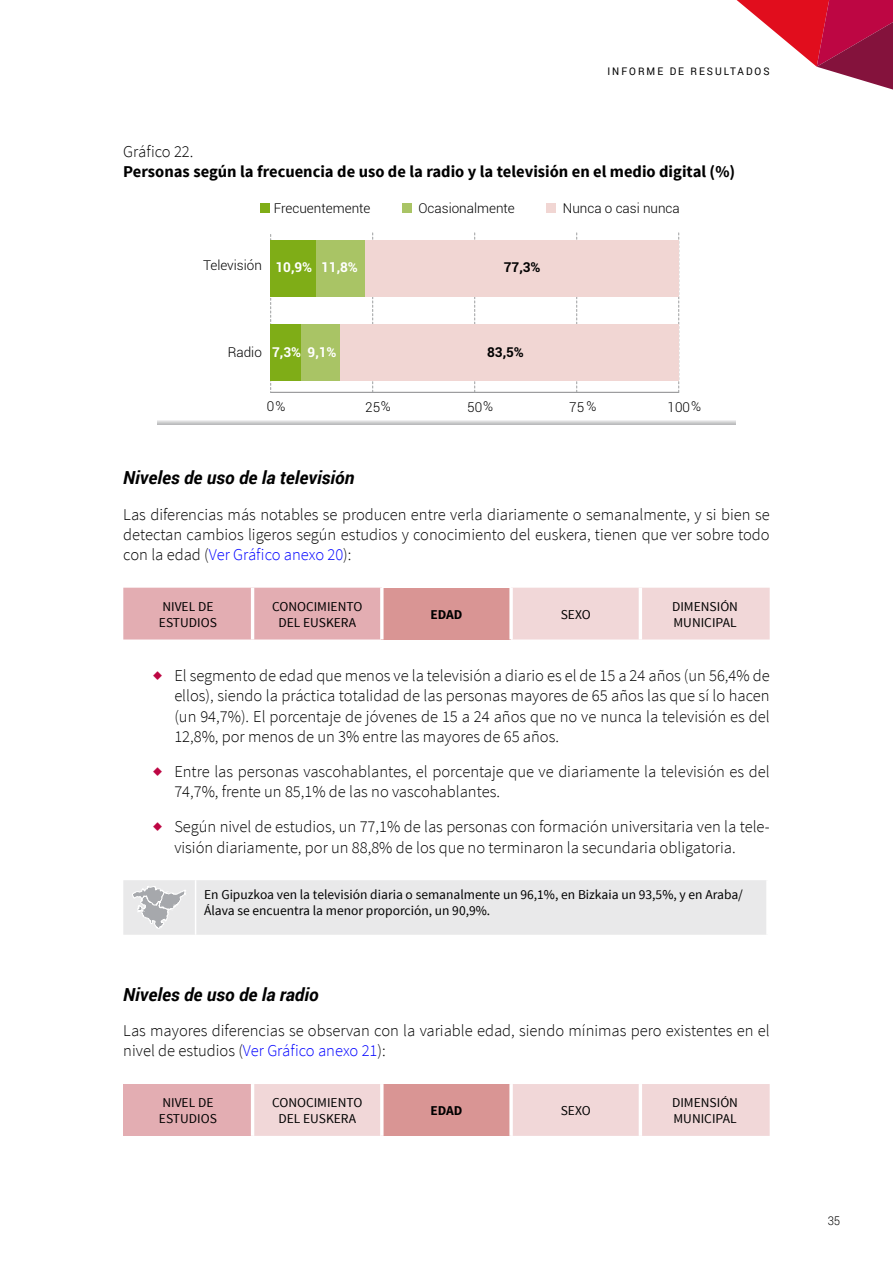
<style>
.page{position:relative;width:893px;height:1263px;background:#fff}
.page>*{position:absolute;margin:0;border:0;box-sizing:border-box;transform-origin:0 0}
.t1{font:italic 700 18px "Roboto";color:#000}
.t2{font:300 16.5px/20.2px "Source Sans Pro";color:#000}
.t3{font:700 16.5px "Source Sans Pro";color:#000}
.t4{font:13.5px/16.2px "Source Sans Pro";color:#000}
.t5{font:300 13.5px "Roboto";color:#000}
.t6{font:700 13.5px "Roboto";color:#fff}
.t7{font:700 13.5px "Roboto";color:#000}
.t8{font:700 13.5px "Source Sans Pro";color:#000}
.t9{font:300 12px "Roboto";color:#000;scale:.95 1}
.t10{font:10.5px "Roboto";letter-spacing:.2em;color:#000;scale:.95 1}
.s1{color:#00f}
</style>
<div class="page">
<svg style="left:736px;top:0;width:157px;height:90px"></svg>
<svg style="left:157px;top:420px;width:579px;height:4px"></svg>
<hr style="left:271px;top:392px;width:408px;height:1px;background:#87888a">
<svg style="left:372px;top:233px;width:1px;height:159px"></svg>
<svg style="left:474px;top:233px;width:1px;height:159px"></svg>
<svg style="left:576px;top:233px;width:1px;height:159px"></svg>
<svg style="left:678px;top:233px;width:1px;height:159px"></svg>
<svg style="left:270px;top:234px;width:11px;height:159px"></svg>
<div style="left:340px;top:324px;width:339px;height:56px;background:#f1d6d3"></div>
<div style="left:301px;top:324px;width:39px;height:56px;background:#a9c465"></div>
<div style="left:271px;top:324px;width:30px;height:56px;background:#7fad17"></div>
<div style="left:364px;top:240px;width:315px;height:56px;background:#f1d6d3"></div>
<div style="left:316px;top:240px;width:48px;height:56px;background:#a9c465"></div>
<div style="left:271px;top:240px;width:45px;height:56px;background:#7fad17"></div>
<div style="left:261px;top:204px;width:9px;height:9px;background:#7fad17"></div>
<div style="left:402px;top:204px;width:9px;height:9px;background:#a9c465"></div>
<div style="left:546px;top:204px;width:9px;height:9px;background:#f1d6d3"></div>
<div style="left:123px;top:588px;width:257px;height:51px;background:#e3adb2"></div>
<div style="left:382px;top:588px;width:129px;height:51px;background:#d99594"></div>
<div style="left:513px;top:588px;width:257px;height:51px;background:#f1d7d8"></div>
<hr style="left:251px;top:588px;width:3px;height:51px;background:#fff">
<svg style="left:380px;top:588px;width:4px;height:51px"></svg>
<svg style="left:509px;top:588px;width:2px;height:51px"></svg>
<hr style="left:639px;top:588px;width:3px;height:51px;background:#fff">
<div style="left:123px;top:880px;width:643px;height:55px;background:#e9e9ea"></div>
<div style="left:123px;top:1084px;width:130px;height:52px;background:#e3adb2"></div>
<div style="left:254px;top:1084px;width:516px;height:52px;background:#f1d7d8"></div>
<div style="left:382px;top:1084px;width:129px;height:52px;background:#d99594"></div>
<hr style="left:251px;top:1084px;width:3px;height:52px;background:#fff">
<svg style="left:380px;top:1084px;width:4px;height:52px"></svg>
<svg style="left:509px;top:1084px;width:4px;height:52px"></svg>
<hr style="left:639px;top:1084px;width:3px;height:52px;background:#fff">
<p class="t10" style="left:607px;top:64px;width:172px">INFORME DE RESULTADOS</p>
<p class="t2" style="left:123px;top:141px;width:72px">Gráfico 22.</p>
<p class="t3" style="left:123px;top:161px;width:613px">Personas según la frecuencia de uso de la radio y la televisión en el medio digital (%)</p>
<p class="t5" style="left:274px;top:199px;width:98px">Frecuentemente</p>
<p class="t5" style="left:418px;top:199px;width:98px">Ocasionalmente</p>
<p class="t5" style="left:563px;top:199px;width:119px">Nunca o casi nunca</p>
<p class="t5" style="left:203px;top:256px;width:60px">Televisión</p>
<p class="t6" style="left:275px;top:258px;width:84px">10,9% 11,8%</p>
<p class="t7" style="left:504px;top:258px;width:38px">77,3%</p>
<p class="t5" style="left:228px;top:343px;width:36px">Radio</p>
<p class="t6" style="left:272px;top:343px;width:66px">7,3% 9,1%</p>
<p class="t7" style="left:487px;top:343px;width:38px">83,5%</p>
<p class="t5" style="left:267px;top:397px;width:20px">0%</p>
<p class="t5" style="left:365px;top:397px;width:27px">25%</p>
<p class="t5" style="left:467px;top:397px;width:27px">50%</p>
<p class="t5" style="left:569px;top:397px;width:29px">75%</p>
<p class="t5" style="left:667px;top:397px;width:35px">100%</p>
<p class="t1" style="left:123px;top:465px;width:232px">Niveles de uso de la televisión</p>
<p class="t2" style="left:123px;top:504px;width:648px;text-align:justify">Las diferencias más notables se producen entre verla diariamente o semanalmente, y si bien se detectan cambios ligeros según estudios y conocimiento del euskera, tienen que ver sobre todo con la edad (<span class="s1">Ver Gráfico anexo 20</span>):</p>
<p class="t4" style="left:159px;top:598px;width:60px">NIVEL DE<br>ESTUDIOS</p>
<p class="t4" style="left:272px;top:598px;width:92px;text-align:center">CONOCIMIENTO<br>DEL EUSKERA</p>
<p class="t8" style="left:430px;top:605px;width:34px">EDAD</p>
<p class="t4" style="left:561px;top:606px;width:31px">SEXO</p>
<p class="t4" style="left:672px;top:598px;width:67px">DIMENSIÓN<br>MUNICIPAL</p>
<p class="t2" style="left:174px;top:665px;width:597px;text-align:justify;text-indent:-21px"><sup>◆</sup> El segmento de edad que menos ve la televisión a diario es el de 15 a 24 años (un 56,4% de ellos), siendo la práctica totalidad de las personas mayores de 65 años las que sí lo hacen (un 94,7%). El porcentaje de jóvenes de 15 a 24 años que no ve nunca la televisión es del 12,8%, por menos de un 3% entre las mayores de 65 años.</p>
<p class="t2" style="left:174px;top:761px;width:597px;text-indent:-21px"><sup>◆</sup> Entre las personas vascohablantes, el porcentaje que ve diariamente la televisión es del<br>74,7%, frente un 85,1% de las no vascohablantes.</p>
<p class="t2" style="left:174px;top:817px;width:597px;text-indent:-21px"><sup>◆</sup> Según nivel de estudios, un 77,1% de las personas con formación universitaria ven la tele&shy;visión diariamente, por un 88,8% de los que no terminaron la secundaria obligatoria.</p>
<p class="t4" style="left:204px;top:886px;width:540px">En Gipuzkoa ven la televisión diaria o semanalmente un 96,1%, en Bizkaia un 93,5%, y en Araba/<br>Álava se encuentra la menor proporción, un 90,9%.</p>
<p class="t1" style="left:123px;top:982px;width:197px">Niveles de uso de la radio</p>
<p class="t2" style="left:123px;top:1021px;width:648px">Las mayores diferencias se observan con la variable edad, siendo mínimas pero existentes en el nivel de estudios (<span class="s1">Ver Gráfico anexo 21</span>):</p>
<p class="t4" style="left:159px;top:1094px;width:60px">NIVEL DE<br>ESTUDIOS</p>
<p class="t4" style="left:272px;top:1094px;width:92px;text-align:center">CONOCIMIENTO<br>DEL EUSKERA</p>
<p class="t8" style="left:430px;top:1102px;width:34px">EDAD</p>
<p class="t4" style="left:561px;top:1103px;width:31px">SEXO</p>
<p class="t4" style="left:672px;top:1094px;width:67px">DIMENSIÓN<br>MUNICIPAL</p>
<p class="t9" style="left:828px;top:1212px;width:15px">35</p>
</div>
